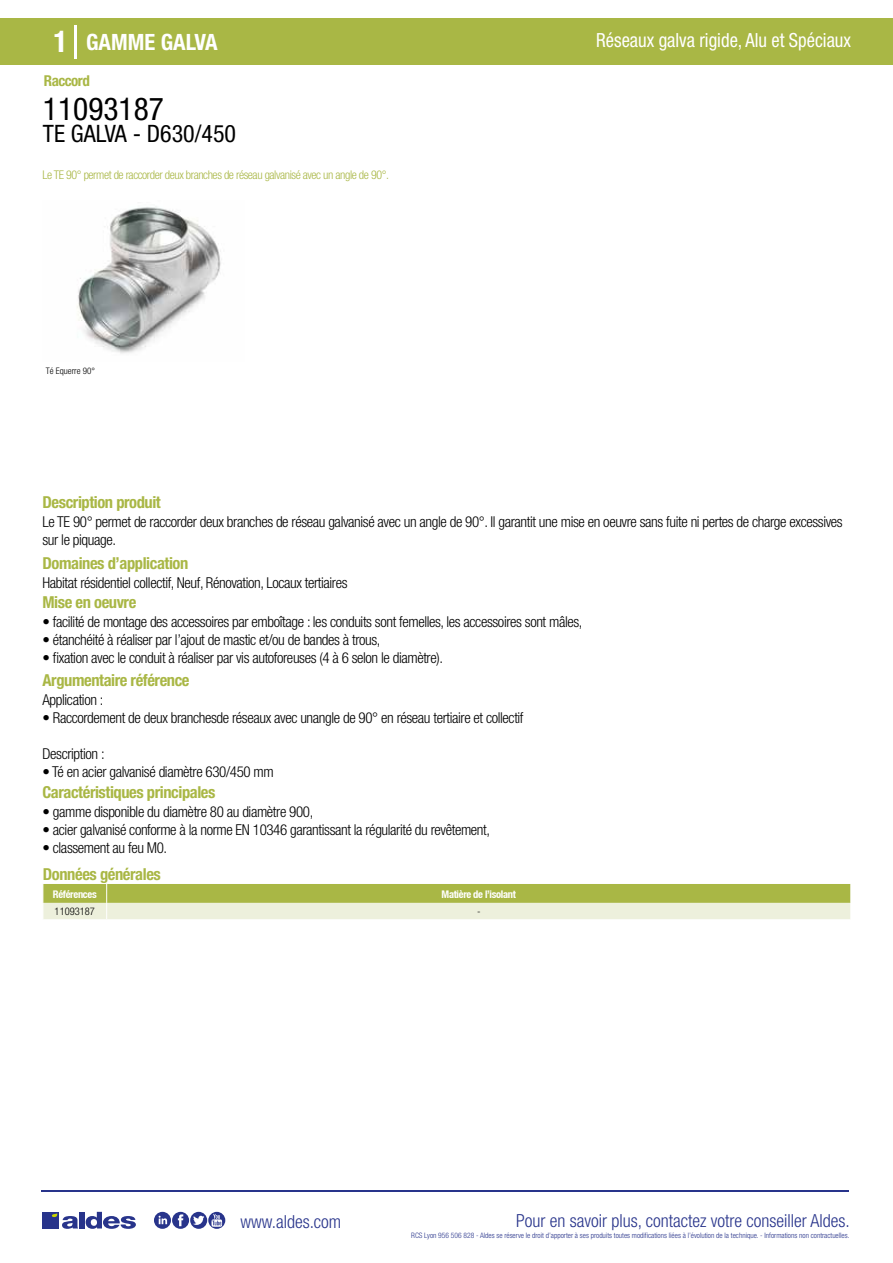
<style>
.page{position:relative;width:893px;height:1263px;background:#fff}
.page>*{position:absolute;margin:0;border:0;box-sizing:border-box;transform-origin:0 0}
.t1{font:condensed 31.5px "Helvetica Neue LT Std";color:#000}
.t2{font:condensed 24px "Helvetica Neue LT Std";color:#000}
.t3{font:700 condensed 22.5px "Helvetica Neue LT Std";color:#fff}
.t4{font:condensed 19.5px "Helvetica Neue LT Std";color:#fff;scale:.95 1}
.t5{font:300 condensed 18px "Helvetica Neue";color:#28348b}
.t6{font:700 condensed 16.5px "Helvetica Neue LT Std";letter-spacing:-.025em;color:#a9b745}
.t7{font:300 condensed 15px/18px "Helvetica Neue LT Std";letter-spacing:-.025em;color:#000}
.t8{font:700 condensed 15px "Helvetica Neue LT Std";letter-spacing:-.035em;color:#a9b745}
.t9{font:300 condensed 12px "Helvetica Neue LT Std";letter-spacing:-.035em;color:#a9b745}
.t10{font:700 condensed 10.5px "Helvetica Neue";letter-spacing:-.03em;color:#fff}
.t11{font:300 condensed 10.5px "Helvetica Neue";color:#000}
.t12{font:300 condensed 9px "Helvetica Neue";color:#000}
.t13{font:300 condensed 7.5px "Helvetica Neue";color:#28348b}
.s1{font-size:30px}
</style>
<div class="page">
<div style="left:0;top:18px;width:893px;height:46px;background:#a9b745"></div>
<hr style="left:74px;top:25px;width:2px;height:33px;background:#fff">
<svg style="left:77px;top:206px;width:144px;height:148px"></svg>
<svg style="left:43px;top:884px;width:808px;height:35px;background:#c8d18b"></svg>
<hr style="left:41px;top:1190px;width:808px;height:1px;background:#28348b">
<svg style="left:154px;top:1212px;width:71px;height:17px"></svg>
<div style="left:42px;top:1212px;width:17px;height:16px;background:#28348b"></div>
<div style="left:79px;top:1212px;width:5px;height:16px;background:#28348b"></div>
<svg style="left:86px;top:1212px;width:50px;height:17px"></svg>
<svg style="left:52px;top:1213px;width:26px;height:16px"></svg>
<h3 class="t3" style="left:54px;top:28px;width:166px"><span class="s1">1</span> GAMME GALVA</h3>
<h3 class="t4" style="left:596px;top:29px;width:270px">Réseaux galva rigide, Alu et Spéciaux</h3>
<p class="t8" style="left:44px;top:71px;width:47px">Raccord</p>
<h1 class="t1" style="left:43px;top:91px;width:122px">11093187</h1>
<h2 class="t2" style="left:43px;top:120px;width:195px">TE GALVA - D630/450</h2>
<p class="t9" style="left:43px;top:167px;width:348px">Le TE 90° permet de raccorder deux branches de réseau galvanisé avec un angle de 90°.</p>
<p class="t12" style="left:46px;top:365px;width:51px">Té Equerre 90°</p>
<p class="t6" style="left:43px;top:492px;width:120px">Description produit</p>
<p class="t7" style="left:43px;top:513px;width:802px">Le TE 90° permet de raccorder deux branches de réseau galvanisé avec un angle de 90°. Il garantit une mise en oeuvre sans fuite ni pertes de charge excessives sur le piquage.</p>
<p class="t7" style="left:43px;top:573px;width:307px">Habitat résidentiel collectif, Neuf, Rénovation, Locaux tertiaires</p>
<p class="t7" style="left:43px;top:613px;width:541px">• facilité de montage des accessoires par emboîtage : les conduits sont femelles, les accessoires sont mâles,</p>
<p class="t7" style="left:43px;top:631px;width:340px">• étanchéité à réaliser par l’ajout de mastic et/ou de bandes à trous,</p>
<p class="t7" style="left:43px;top:649px;width:402px">• fixation avec le conduit à réaliser par vis autoforeuses (4 à 6 selon le diamètre).</p>
<p class="t6" style="left:43px;top:553px;width:147px">Domaines d’application</p>
<p class="t6" style="left:43px;top:592px;width:95px">Mise en oeuvre</p>
<p class="t6" style="left:43px;top:670px;width:149px">Argumentaire référence</p>
<p class="t7" style="left:43px;top:691px;width:62px">Application :</p>
<p class="t7" style="left:43px;top:709px;width:483px">• Raccordement de deux branchesde réseaux avec unangle de 90° en réseau tertiaire et collectif</p>
<p class="t7" style="left:43px;top:745px;width:64px">Description :</p>
<p class="t7" style="left:43px;top:763px;width:233px">• Té en acier galvanisé diamètre 630/450 mm</p>
<p class="t6" style="left:43px;top:782px;width:174px">Caractéristiques principales</p>
<p class="t7" style="left:43px;top:802px;width:272px">• gamme disponible du diamètre 80 au diamètre 900,</p>
<p class="t7" style="left:43px;top:820px;width:449px">• acier galvanisé conforme à la norme EN 10346 garantissant la régularité du revêtement,</p>
<p class="t7" style="left:43px;top:838px;width:126px">• classement au feu M0.</p>
<p class="t6" style="left:43px;top:864px;width:119px">Données générales</p>
<p class="t10" style="left:53px;top:888px;width:45px">Références</p>
<p class="t10" style="left:442px;top:888px;width:76px">Matière de l’isolant</p>
<p class="t11" style="left:55px;top:905px;width:42px">11093187</p>
<p class="t11" style="left:477px;top:905px;width:5px">-</p>
<p class="t5" style="left:240px;top:1211px;width:102px">www.aldes.com</p>
<p class="t5" style="left:516px;top:1211px;width:335px">Pour en savoir plus, contactez votre conseiller Aldes.</p>
<p class="t13" style="left:411px;top:1230px;width:440px">RCS Lyon 956 506 828 - Aldes se réserve le droit d’apporter à ses produits toutes modifications liées à l’évolution de la technique. - Informations non contractuelles.</p>
</div>
